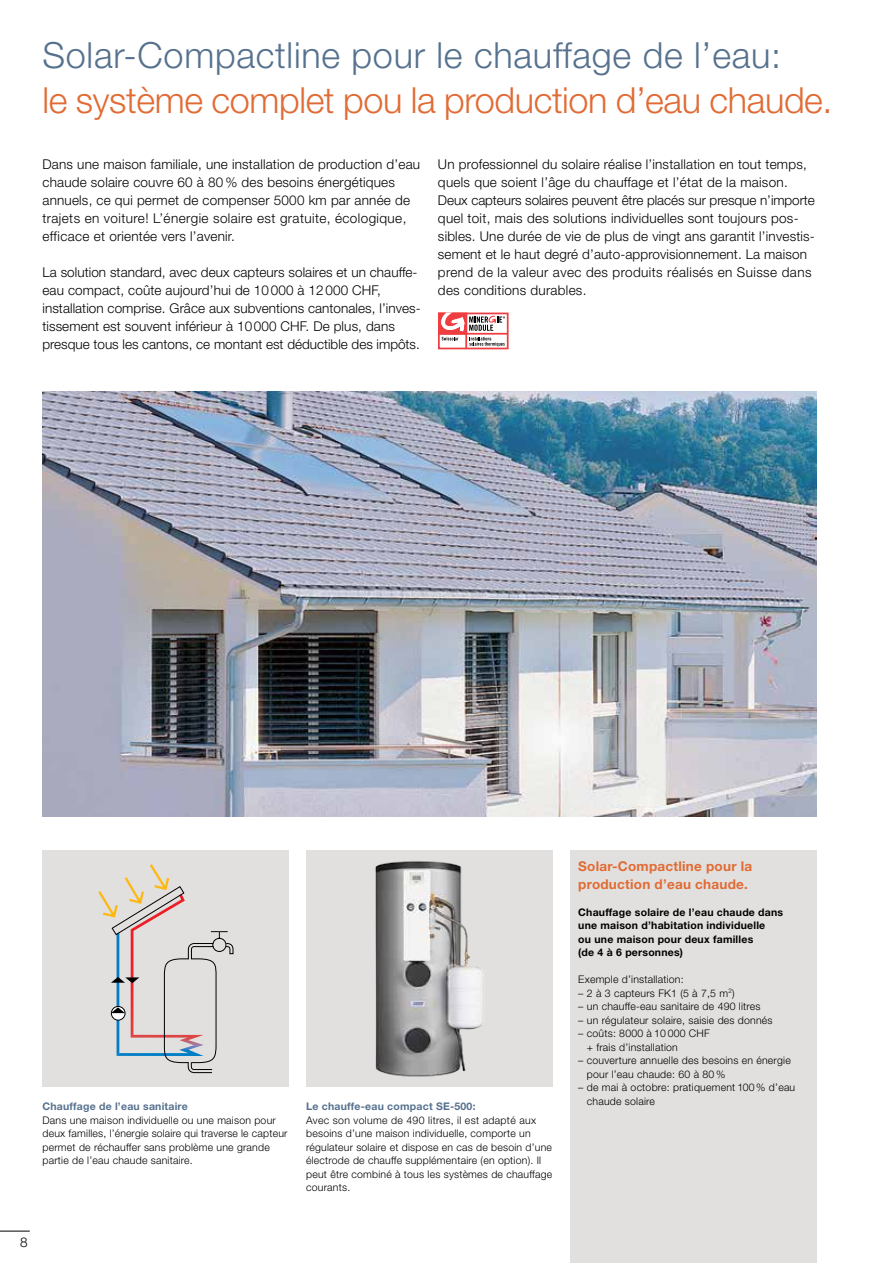
<style>
.page{position:relative;width:893px;height:1263px;background:#fff}
.page>*{position:absolute;margin:0;border:0;box-sizing:border-box;transform-origin:0 0}
.t1{font:300 36px "Helvetica Neue LT Std";letter-spacing:-.01em;color:#e16b34}
.t2{font:300 36px "Helvetica Neue LT Std";letter-spacing:.02em;color:#55718e}
.t3{font:300 13.5px/18px "Helvetica Neue LT Std";letter-spacing:.015em;color:#000}
.t4{font:700 13.5px/18px "Helvetica Neue LT Std";letter-spacing:.015em;color:#e16b34}
.t5{font:300 10.5px/13.5px "Helvetica Neue LT Std";letter-spacing:.02em;color:#000}
.t6{font:700 10.5px/13.5px "Helvetica Neue LT Std";letter-spacing:.02em;color:#000}
.t7{font:700 10.5px "Helvetica Neue LT Std";letter-spacing:.02em;color:#55718e}
</style>
<div class="page">
<hr style="left:0;top:1231px;width:30px;height:1px;background:#000">
<div style="left:570px;top:850px;width:246px;height:413px;background:#e2e0df"></div>
<hr style="left:439px;top:333px;width:69px;height:2px;background:#ef3e42">
<div style="left:438px;top:313px;width:71px;height:36px;border:2px solid #ef3e42"></div>
<svg style="left:441px;top:313px;width:64px;height:33px"></svg>
<img style="left:43px;top:391px;width:773px;height:426px">
<div style="left:43px;top:850px;width:246px;height:237px;background:#e2e0df"></div>
<svg style="left:98px;top:864px;width:135px;height:209px"></svg>
<div style="left:306px;top:850px;width:247px;height:237px;background:#e2e0df"></div>
<img style="left:375px;top:861px;width:109px;height:216px">
<h1 class="t2" style="left:43px;top:33px;width:740px">Solar-Compactline pour le chauffage de l’eau:</h1>
<h1 class="t1" style="left:43px;top:78px;width:792px">le système complet pou la production d’eau chaude.</h1>
<p class="t3" style="left:43px;top:154px;width:379px">Dans une maison familiale, une installation de production d’eau chaude solaire couvre 60 à 80 % des besoins énergétiques annuels, ce qui permet de compenser 5000 km par année de trajets en voiture! L’énergie solaire est gratuite, écologique, efficace et orientée vers l’avenir.</p>
<p class="t3" style="left:43px;top:262px;width:379px">La solution standard, avec deux capteurs solaires et un chauffe&shy;eau compact, coûte aujourd’hui de 10000 à 12000 CHF, installation comprise. Grâce aux subventions cantonales, l’inves&shy;tissement est souvent inférieur à 10000 CHF. De plus, dans presque tous les cantons, ce montant est déductible des impôts.</p>
<p class="t3" style="left:438px;top:154px;width:378px">Un professionnel du solaire réalise l’installation en tout temps, quels que soient l’âge du chauffage et l’état de la maison.<br>Deux capteurs solaires peuvent être placés sur presque n’importe quel toit, mais des solutions individuelles sont toujours pos&shy;sibles. Une durée de vie de plus de vingt ans garantit l’investis-- sement et le haut degré d’auto-approvisionnement. La maison prend de la valeur avec des produits réalisés en Suisse dans des conditions durables.</p>
<p class="t7" style="left:43px;top:1100px;width:147px">Chauffage de l’eau sanitaire</p>
<p class="t5" style="left:43px;top:1113px;width:247px">Dans une maison individuelle ou une maison pour deux familles, l’énergie solaire qui traverse le capteur permet de réchauffer sans problème une grande partie de l’eau chaude sanitaire.</p>
<p class="t3" style="left:20px;top:1232px;width:9px">8</p>
<p class="t7" style="left:306px;top:1100px;width:171px">Le chauffe-eau compact SE-500:</p>
<p class="t5" style="left:306px;top:1113px;width:248px">Avec son volume de 490 litres, il est adapté aux besoins d’une maison individuelle, comporte un régulateur solaire et dispose en cas de besoin d’une électrode de chauffe supplémentaire (en option). Il peut être combiné à tous les systèmes de chauffage courants.</p>
<p class="t4" style="left:578px;top:857px;width:175px">Solar-Compactline pour la production d’eau chaude.</p>
<p class="t6" style="left:578px;top:905px;width:206px">Chauffage solaire de l’eau chaude dans une maison d’habitation individuelle<br>ou une maison pour deux familles<br>(de 4 à 6 personnes)</p>
<p class="t5" style="left:578px;top:972px;width:107px">Exemple d’installation:</p>
<p class="t5" style="left:578px;top:986px;width:158px">– 2 à 3 capteurs FK1 (5 à 7,5 m<sup>2</sup>)</p>
<p class="t5" style="left:578px;top:999px;width:184px">– un chauffe-eau sanitaire de 490 litres</p>
<p class="t5" style="left:578px;top:1013px;width:196px">– un régulateur solaire, saisie des donnés</p>
<p class="t5" style="left:587px;top:1026px;width:124px;text-indent:-9px">– coûts: 8000 à 10 000 CHF + frais d’installation</p>
<p class="t5" style="left:587px;top:1053px;width:205px;text-indent:-9px">– couverture annuelle des besoins en énergie pour l’eau chaude: 60 à 80 %</p>
<p class="t5" style="left:587px;top:1080px;width:210px;text-indent:-9px">– de mai à octobre: pratiquement 100 % d’eau chaude solaire</p>
</div>
